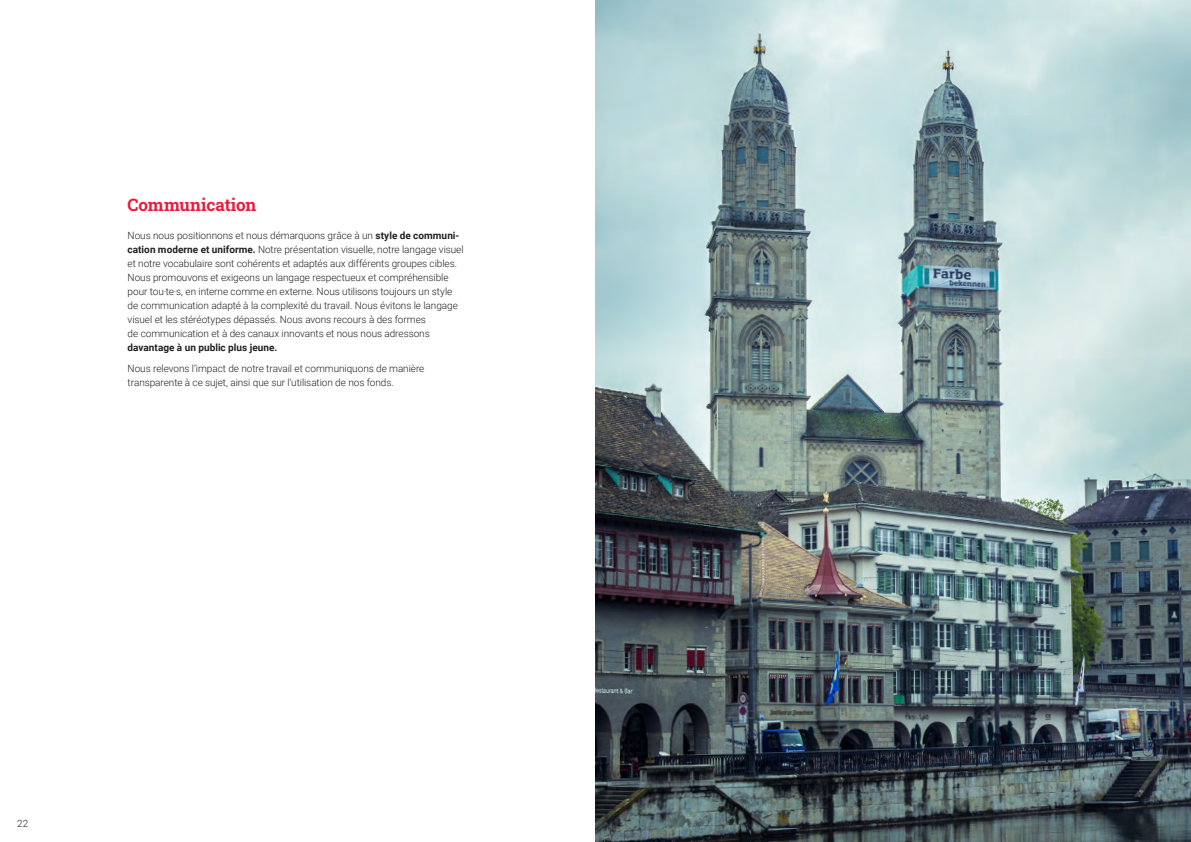
<style>
.page{position:relative;width:1191px;height:842px;background:#fff}
.page>*{position:absolute;margin:0;border:0;box-sizing:border-box;transform-origin:0 0}
.t1{font:700 17px "Roboto Slab";letter-spacing:-.01em;color:#ed1a3a}
.t2{font:300 10px/14px "Roboto";letter-spacing:-.005em;color:#231f20}
.t3{font:700 10px "Roboto";letter-spacing:.005em;color:#231f20}
.s1{font-weight:700}
</style>
<div class="page">
<img style="left:595px;top:0;width:596px;height:842px">
<h1 class="t1" style="left:128px;top:193px;width:130px">Communication</h1>
<p class="t2" style="left:128px;top:228px;width:337px">Nous nous positionnons et nous démarquons grâce à un <span class="s1">style de communi&shy;cation moderne et uniforme.</span> Notre présentation visuelle, notre langage visuel et notre vocabulaire sont cohérents et adaptés aux différents groupes cibles.<br>Nous promouvons et exigeons un langage respectueux et compréhensible pour tou·te·s, en interne comme en externe. Nous utilisons toujours un style de communication adapté à la complexité du travail. Nous évitons le langage visuel et les stéréotypes dépassés. Nous avons recours à des formes<br>de communication et à des canaux innovants et nous nous adressons</p>
<p class="t3" style="left:128px;top:340px;width:151px">davantage à un public plus jeune.</p>
<p class="t2" style="left:128px;top:361px;width:298px">Nous relevons l’impact de notre travail et communiquons de manière transparente à ce sujet, ainsi que sur l’utilisation de nos fonds.</p>
<p class="t2" style="left:17px;top:816px;width:13px">22</p>
</div>
